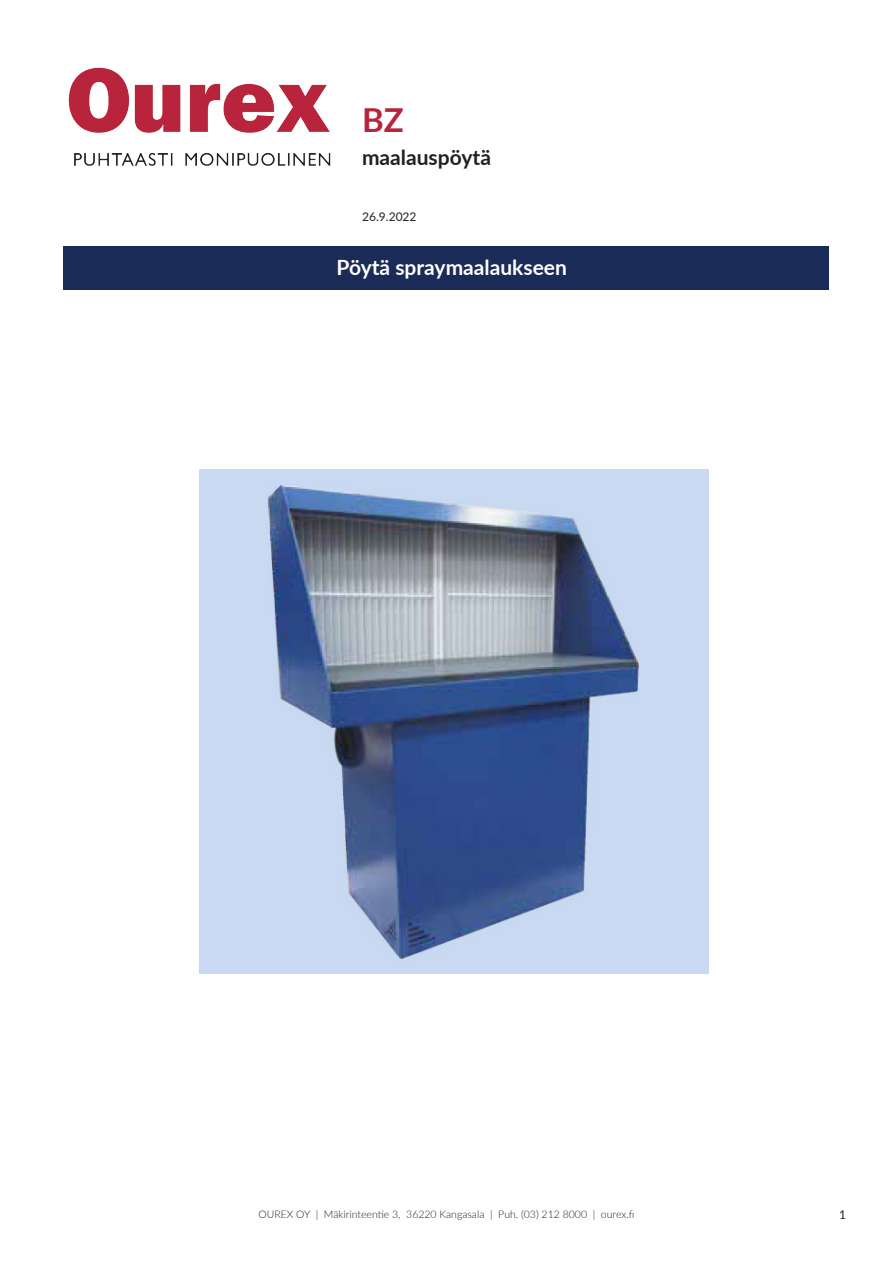
<style>
.page{position:relative;width:893px;height:1263px;background:#fff}
.page>*{position:absolute;margin:0;border:0;box-sizing:border-box;transform-origin:0 0}
.Tuotenimi{font:700 33px "Lato";color:#b8243c}
.Tuoteslogan{font:700 21px "Lato";color:#fff}
.Tuoteselite{font:700 21px "Lato";color:#231f20}
.Päivämäärä{font:12px "Lato";color:#231f20}
.t1{font:300 10.5px "Lato";color:#231f20}
</style>
<div class="page">
<div style="left:64px;top:246px;width:765px;height:43px;background:#1b2b57"></div>
<img style="left:68px;top:67px;width:263px;height:99px">
<img style="left:200px;top:469px;width:508px;height:505px">
<p class="Tuotenimi" style="left:362px;top:96px;width:43px">BZ</p>
<p class="Tuoteselite" style="left:362px;top:142px;width:130px">maalauspöytä</p>
<p class="Päivämäärä" style="left:362px;top:208px;width:56px">26.9.2022</p>
<p class="Tuoteslogan" style="left:337px;top:252px;width:232px">Pöytä spraymaalaukseen</p>
<p class="t1" style="left:258px;top:1207px;width:378px">OUREX OY | Mäkirinteentie 3, 36220 Kangasala | Puh. (03) 212 8000 | ourex.fi</p>
<p class="Päivämäärä" style="left:839px;top:1206px;width:8px">1</p>
</div>
